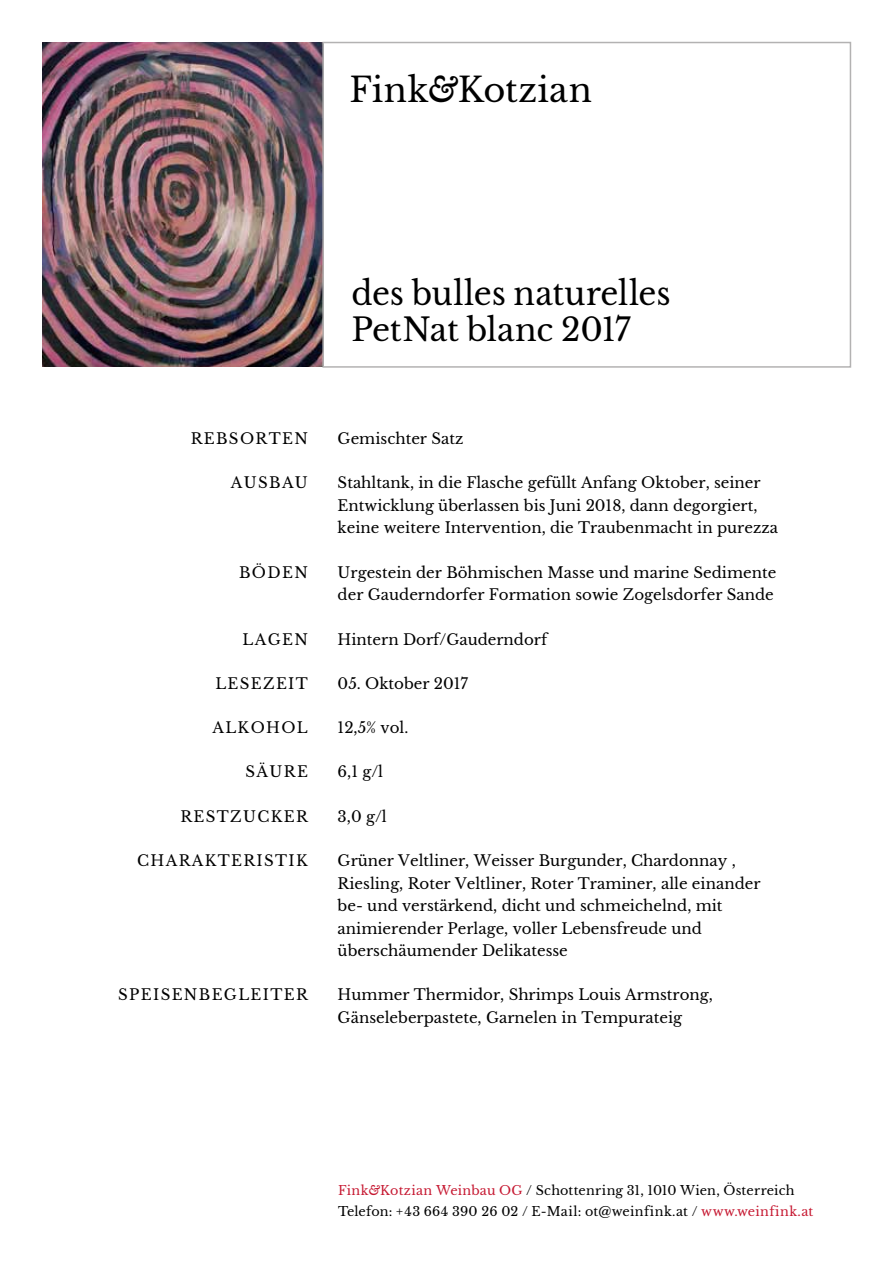
<style>
.page{position:relative;width:893px;height:1263px;background:#fff}
.page>*{position:absolute;margin:0;border:0;box-sizing:border-box;transform-origin:0 0}
.t1{font:33.75px "Libre Baskerville";letter-spacing:.005em;color:#000}
.t2{font:32.7px "Libre Baskerville";color:#000;scale:.96 1}
.t3{font:31.5px "Libre Baskerville";letter-spacing:-.015em;color:#000}
.t4{font:15px/22.5px "Libre Baskerville";color:#000}
.t5{font:15px "Libre Baskerville";letter-spacing:.09em;color:#000}
.t6{font:12.75px/21px "Libre Baskerville";letter-spacing:.015em;color:#000}
.s1{font-style:italic}
.s2{color:#c61932}
.s3{font-style:italic;color:#c61932}
</style>
<div class="page">
<img style="left:43px;top:43px;width:279px;height:324px">
<div style="left:322px;top:42px;width:529px;height:326px;border:2px solid #b3b2b2"></div>
<h1 class="t1" style="left:349px;top:69px;width:244px">Fink<span class="s1">&amp;</span>Kotzian</h1>
<h2 class="t2" style="left:351px;top:273px;width:334px">des bulles naturelles</h2>
<h3 class="t3" style="left:351px;top:310px;width:281px">PetNat blanc 2017</h3>
<p class="t5" style="left:191px;top:429px;width:119px">REBSORTEN</p>
<p class="t4" style="left:338px;top:427px;width:127px">Gemischter Satz</p>
<p class="t4" style="left:231px;top:472px;width:78px">AUSBAU</p>
<p class="t4" style="left:338px;top:472px;width:442px">Stahltank, in die Flasche gefüllt Anfang Oktober, seiner<br>Entwicklung überlassen bis Juni 2018, dann degorgiert, keine weitere Intervention, die Traubenmacht in purezza</p>
<p class="t4" style="left:239px;top:561px;width:70px">BÖDEN</p>
<p class="t4" style="left:338px;top:561px;width:440px">Urgestein der Böhmischen Masse und marine Sedimente der Gauderndorfer Formation sowie Zogelsdorfer Sande</p>
<p class="t4" style="left:243px;top:628px;width:67px">LAGEN</p>
<p class="t4" style="left:338px;top:628px;width:211px">Hintern Dorf/Gauderndorf</p>
<p class="t5" style="left:215px;top:674px;width:94px">LESEZEIT</p>
<p class="t4" style="left:338px;top:672px;width:132px">05. Oktober 2017</p>
<p class="t5" style="left:212px;top:718px;width:97px">ALKOHOL</p>
<p class="t4" style="left:338px;top:716px;width:72px">12,5% vol.</p>
<p class="t4" style="left:246px;top:761px;width:64px">SÄURE</p>
<p class="t4" style="left:338px;top:761px;width:47px">6,1 g/l</p>
<p class="t5" style="left:180px;top:807px;width:129px">RESTZUCKER</p>
<p class="t4" style="left:338px;top:805px;width:51px">3,0 g/l</p>
<p class="t5" style="left:137px;top:851px;width:172px">CHARAKTERISTIK</p>
<p class="t4" style="left:338px;top:849px;width:424px">Grüner Veltliner, Weisser Burgunder, Chardonnay , Riesling, Roter Veltliner, Roter Traminer, alle einander be- und verstärkend, dicht und schmeichelnd, mit animierender Perlage, voller Lebensfreude und überschäumender Delikatesse</p>
<p class="t5" style="left:118px;top:986px;width:191px">SPEISENBEGLEITER</p>
<p class="t4" style="left:338px;top:984px;width:377px">Hummer Thermidor, Shrimps Louis Armstrong,<br>Gänseleberpastete, Garnelen in Tempurateig</p>
<p class="t6" style="left:338px;top:1179px;width:477px"><span class="s2">Fink</span><span class="s3">&amp;</span><span class="s2">Kotzian Weinbau OG</span> / Schottenring 31, 1010 Wien, Österreich<br>Telefon: +43 664 390 26 02 / E-Mail: ot@weinfink.at / <span class="s2">www.weinfink.at</span></p>
</div>
